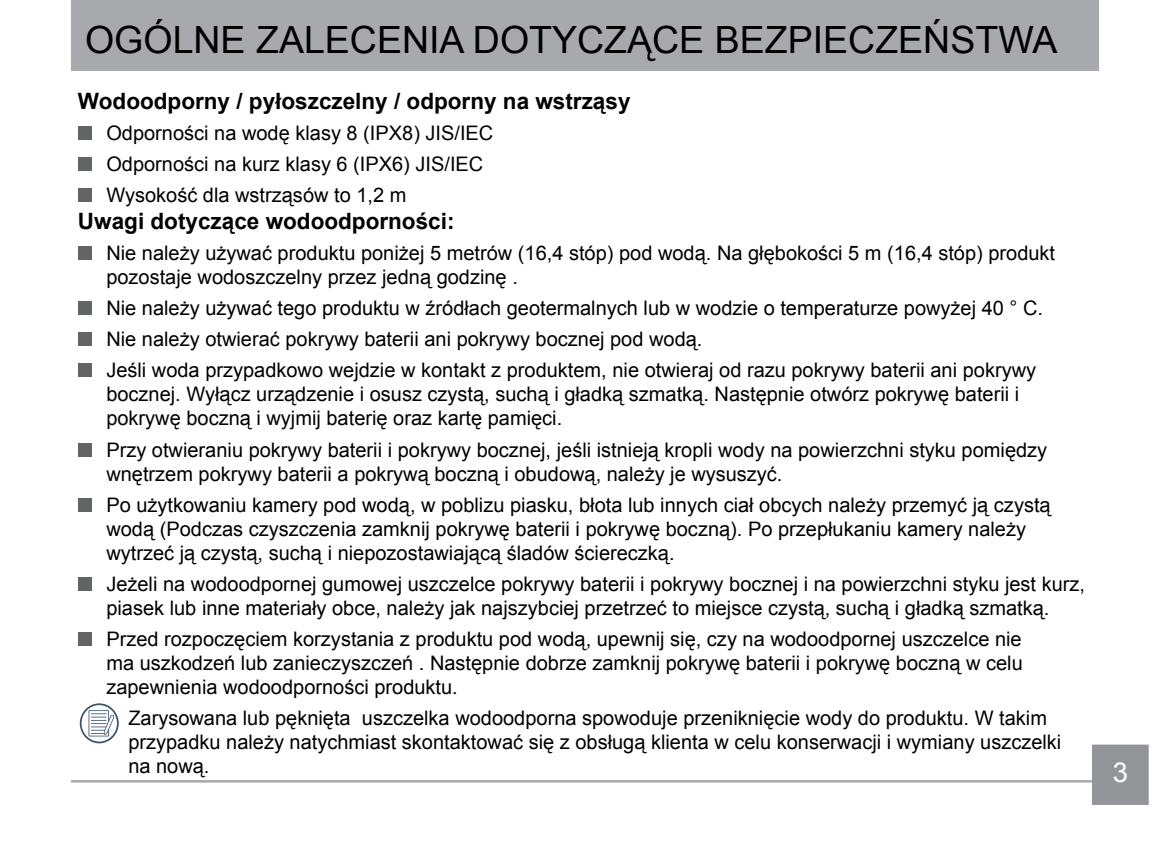
<style>
.page{position:relative;width:1170px;height:851px;background:#fff}
.page>*{position:absolute;margin:0;border:0;box-sizing:border-box;transform-origin:0 0}
.t1{font:37.5px "Arial";color:#000}
.t2{font:27.5px "Arial";color:#fff}
.t3{font:700 22.5px "Arial";color:#000}
.t4{font:20px/24px "Arial";color:#000}
</style>
<div class="page">
<div style="left:71px;top:0;width:1027px;height:71px;background:#a7a9ac"></div>
<hr style="left:71px;top:780px;width:1020px;height:2px;background:#a7a9ac">
<div style="left:1091px;top:744px;width:57px;height:60px;background:#939598;border:2px solid #939598"></div>
<div style="left:78px;top:126px;width:14px;height:14px;background:#626466"></div>
<div style="left:78px;top:157px;width:14px;height:14px;background:#626466"></div>
<div style="left:78px;top:188px;width:14px;height:14px;background:#626466"></div>
<div style="left:78px;top:246px;width:14px;height:14px;background:#626466"></div>
<div style="left:78px;top:301px;width:14px;height:14px;background:#626466"></div>
<div style="left:78px;top:332px;width:14px;height:14px;background:#626466"></div>
<div style="left:78px;top:363px;width:14px;height:14px;background:#626466"></div>
<div style="left:78px;top:442px;width:14px;height:14px;background:#626466"></div>
<div style="left:78px;top:497px;width:14px;height:14px;background:#626466"></div>
<div style="left:78px;top:577px;width:14px;height:13px;background:#626466"></div>
<div style="left:78px;top:632px;width:14px;height:13px;background:#626466"></div>
<svg style="left:80px;top:703px;width:39px;height:40px"></svg>
<h1 class="t1" style="left:85px;top:15px;width:973px">OGÓLNE ZALECENIA DOTYCZĄCE BEZPIECZEŃSTWA</h1>
<p class="t3" style="left:78px;top:86px;width:554px">Wodoodporny / pyłoszczelny / odporny na wstrząsy</p>
<p class="t4" style="left:106px;top:117px;width:388px;line-height:31px">Odporności na wodę klasy 8 (IPX8) JIS/IEC<br>Odporności na kurz klasy 6 (IPX6) JIS/IEC<br>Wysokość dla wstrząsów to 1,2 m</p>
<p class="t3" style="left:78px;top:206px;width:378px">Uwagi dotyczące wodoodporności:</p>
<p class="t4" style="left:106px;top:241px;width:950px">Nie należy używać produktu poniżej 5 metrów (16,4 stóp) pod wodą. Na głębokości 5 m (16,4 stóp) produkt pozostaje wodoszczelny przez jedną godzinę .</p>
<p class="t4" style="left:106px;top:293px;width:938px;line-height:31px">Nie należy używać tego produktu w źródłach geotermalnych lub w wodzie o temperaturze powyżej 40 ° C.<br>Nie należy otwierać pokrywy baterii ani pokrywy bocznej pod wodą.<br>Jeśli woda przypadkowo wejdzie w kontakt z produktem, nie otwieraj od razu pokrywy baterii ani pokrywy</p>
<p class="t4" style="left:106px;top:382px;width:914px">bocznej. Wyłącz urządzenie i osusz czystą, suchą i gładką szmatką. Następnie otwórz pokrywę baterii i pokrywę boczną i wyjmij baterię oraz kartę pamięci.</p>
<p class="t4" style="left:106px;top:437px;width:942px">Przy otwieraniu pokrywy baterii i pokrywy bocznej, jeśli istnieją kropli wody na powierzchni styku pomiędzy wnętrzem pokrywy baterii a pokrywą boczną i obudową, należy je wysuszyć.</p>
<p class="t4" style="left:106px;top:492px;width:945px">Po użytkowaniu kamery pod wodą, w poblizu piasku, błota lub innych ciał obcych należy przemyć ją czystą wodą (Podczas czyszczenia zamknij pokrywę baterii i pokrywę boczną). Po przepłukaniu kamery należy wytrzeć ją czystą, suchą i niepozostawiającą śladów ściereczką.</p>
<p class="t4" style="left:106px;top:572px;width:980px">Jeżeli na wodoodpornej gumowej uszczelce pokrywy baterii i pokrywy bocznej i na powierzchni styku jest kurz, piasek lub inne materiały obce, należy jak najszybciej przetrzeć to miejsce czystą, suchą i gładką szmatką.</p>
<p class="t4" style="left:106px;top:627px;width:917px;text-align:justify">Przed rozpoczęciem korzystania z produktu pod wodą, upewnij się, czy na wodoodpornej uszczelce nie ma uszkodzeń lub zanieczyszczeń . Następnie dobrze zamknij pokrywę baterii i pokrywę boczną w celu zapewnienia wodoodporności produktu.</p>
<p class="t4" style="left:128px;top:706px;width:934px">Zarysowana lub pęknięta uszczelka wodoodporna spowoduje przeniknięcie wody do produktu. W takim przypadku należy natychmiast skontaktować się z obsługą klienta w celu konserwacji i wymiany uszczelki na nową.</p>
<h2 class="t2" style="left:1112px;top:754px;width:17px">3</h2>
</div>
